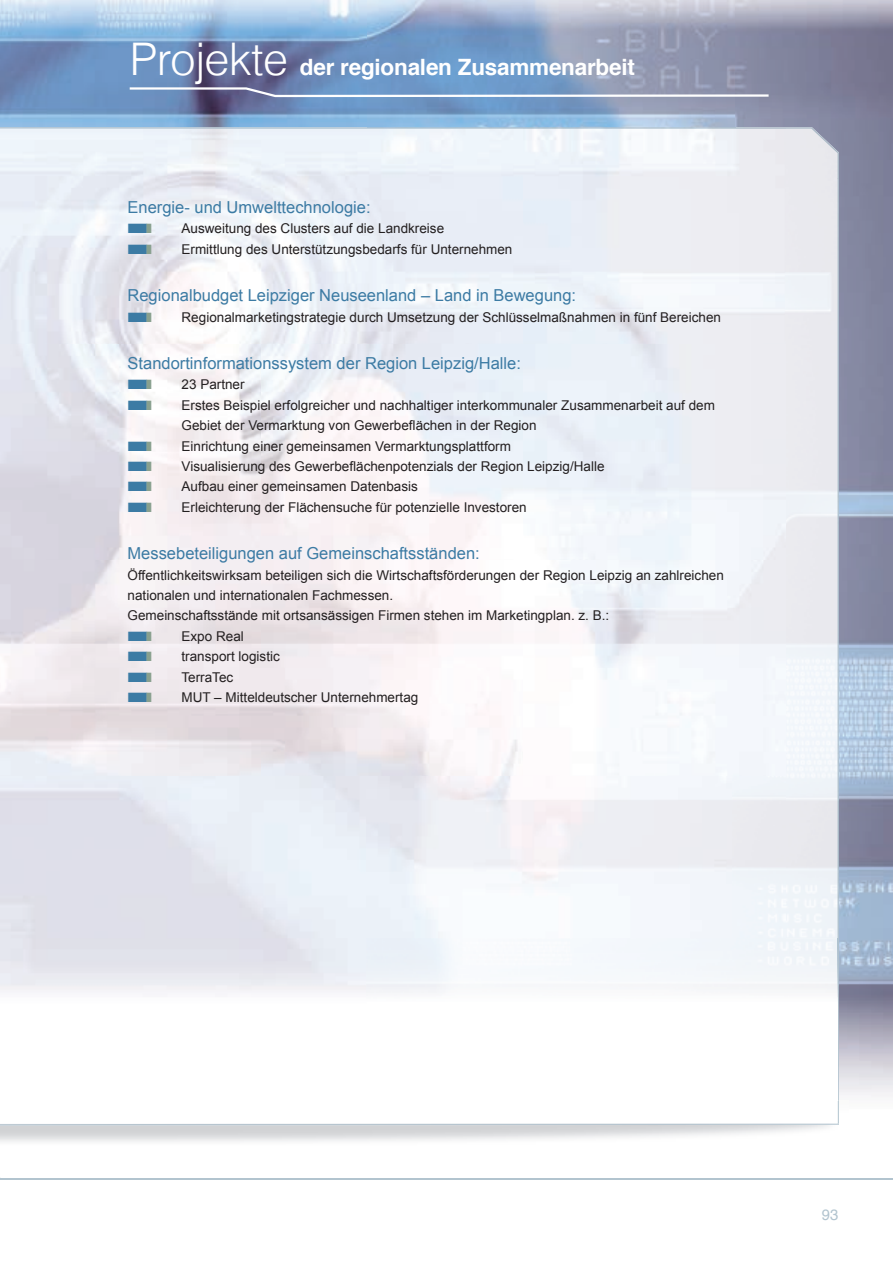
<style>
.page{position:relative;width:893px;height:1263px;background:#fff}
.page>*{position:absolute;margin:0;border:0;box-sizing:border-box;transform-origin:0 0}
.t1{font:700 22.5px "Helvetica";letter-spacing:-.01em;color:#fff}
.t2{font:16.5px "Arial";color:#3c7ba4}
.t3{font:15px "Helvetica";color:#b2c4cf}
.t4{font:13.5px/20.4px "Arial";color:#231f20}
.s1{font-weight:300;font-size:45px}
</style>
<div class="page">
<img style="left:0;top:0;width:735px;height:127px">
<img style="left:839px;top:160px;width:54px;height:937px">
<img style="left:837px;top:178px;width:2px;height:922px">
<svg style="left:837px;top:1101px;width:1px;height:22px"></svg>
<hr style="left:0;top:1178px;width:893px;height:1px;background:#b2c4cf">
<svg style="left:130px;top:87px;width:639px;height:10px;background:#92a6c5"></svg>
<svg style="left:128px;top:224px;width:24px;height:9px"></svg>
<svg style="left:128px;top:244px;width:24px;height:10px"></svg>
<svg style="left:128px;top:312px;width:24px;height:10px"></svg>
<svg style="left:128px;top:380px;width:15px;height:9px"></svg>
<svg style="left:128px;top:461px;width:24px;height:10px"></svg>
<svg style="left:128px;top:482px;width:24px;height:9px"></svg>
<svg style="left:128px;top:502px;width:24px;height:10px"></svg>
<svg style="left:128px;top:631px;width:24px;height:10px"></svg>
<svg style="left:128px;top:652px;width:24px;height:9px"></svg>
<svg style="left:128px;top:672px;width:24px;height:10px"></svg>
<svg style="left:128px;top:692px;width:24px;height:10px"></svg>
<h1 class="t1" style="left:130px;top:49px;width:507px"><span class="s1">Projekte</span> der regionalen Zusammenarbeit</h1>
<p class="t2" style="left:128px;top:196px;width:245px">Energie- und Umwelttechnologie:</p>
<p class="t4" style="left:182px;top:219px;width:264px">Ausweitung des Clusters auf die Landkreise</p>
<p class="t4" style="left:182px;top:239px;width:332px">Ermittlung des Unterstützungsbedarfs für Unternehmen</p>
<p class="t2" style="left:128px;top:285px;width:450px">Regionalbudget Leipziger Neuseenland – Land in Bewegung:</p>
<p class="t4" style="left:182px;top:307px;width:541px">Regionalmarketingstrategie durch Umsetzung der Schlüsselmaßnahmen in fünf Bereichen</p>
<p class="t2" style="left:128px;top:352px;width:395px">Standortinformationssystem der Region Leipzig/Halle:</p>
<p class="t4" style="left:182px;top:375px;width:65px">23 Partner</p>
<p class="t4" style="left:182px;top:395px;width:535px">Erstes Beispiel erfolgreicher und nachhaltiger interkommunaler Zusammenarbeit auf dem<br>Gebiet der Vermarktung von Gewerbeflächen in der Region</p>
<p class="t4" style="left:182px;top:436px;width:331px">Einrichtung einer gemeinsamen Vermarktungsplattform</p>
<p class="t4" style="left:182px;top:456px;width:424px">Visualisierung des Gewerbeflächenpotenzials der Region Leipzig/Halle</p>
<p class="t4" style="left:182px;top:477px;width:238px">Aufbau einer gemeinsamen Datenbasis</p>
<p class="t4" style="left:182px;top:497px;width:347px">Erleichterung der Flächensuche für potenzielle Investoren</p>
<p class="t2" style="left:128px;top:543px;width:354px">Messebeteiligungen auf Gemeinschaftsständen:</p>
<p class="t4" style="left:128px;top:565px;width:598px">Öffentlichkeitswirksam beteiligen sich die Wirtschaftsförderungen der Region Leipzig an zahlreichen nationalen und internationalen Fachmessen.<br>Gemeinschaftsstände mit ortsansässigen Firmen stehen im Marketingplan. z. B.:</p>
<p class="t4" style="left:182px;top:626px;width:64px">Expo Real</p>
<p class="t4" style="left:182px;top:646px;width:100px">transport logistic</p>
<p class="t4" style="left:182px;top:667px;width:53px">TerraTec</p>
<p class="t4" style="left:182px;top:687px;width:238px">MUT – Mitteldeutscher Unternehmertag</p>
<p class="t3" style="left:822px;top:1203px;width:18px">93</p>
</div>
